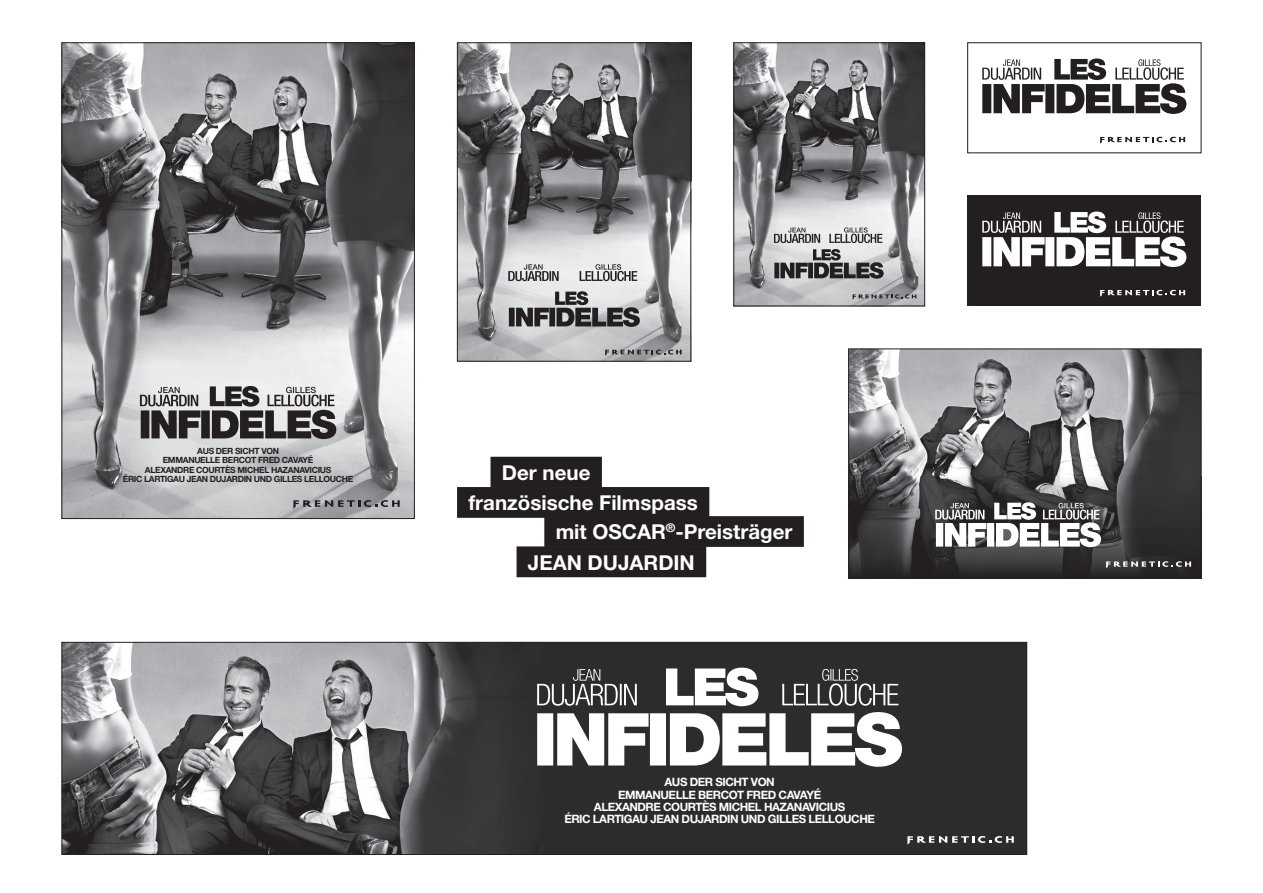
<style>
.page{position:relative;width:1263px;height:893px;background:#fff}
.page>*{position:absolute;margin:0;border:0;box-sizing:border-box;transform-origin:0 0}
.t1{font:700 20.55px "Helvetica Neue LT Std";color:#fff}
.t2{font:700 11.55px/12.3px "Helvetica Neue LT Std";letter-spacing:-.04em;color:#fff;text-align:center}
.t3{font:700 8.55px/9.3px "Helvetica Neue LT Std";letter-spacing:-.04em;color:#231f20;text-align:center}
</style>
<div class="page">
<div style="left:967px;top:196px;width:234px;height:110px;background:#231f20"></div>
<img style="left:850px;top:351px;width:349px;height:125px">
<img style="left:850px;top:476px;width:349px;height:100px">
<svg style="left:1100px;top:290px;width:85px;height:7px"></svg>
<img style="left:64px;top:45px;width:349px;height:472px">
<svg style="left:293px;top:500px;width:107px;height:9px"></svg>
<img style="left:459px;top:45px;width:230px;height:314px">
<svg style="left:605px;top:350px;width:77px;height:6px"></svg>
<img style="left:735px;top:45px;width:188px;height:259px">
<svg style="left:853px;top:294px;width:63px;height:5px"></svg>
<svg style="left:982px;top:212px;width:204px;height:55px"></svg>
<svg style="left:1106px;top:561px;width:85px;height:7px"></svg>
<svg style="left:509px;top:291px;width:131px;height:36px;background:#8a898a"></svg>
<svg style="left:508px;top:264px;width:51px;height:17px"></svg>
<svg style="left:580px;top:264px;width:57px;height:17px"></svg>
<svg style="left:774px;top:249px;width:110px;height:30px;background:#89888a"></svg>
<svg style="left:774px;top:228px;width:46px;height:15px"></svg>
<svg style="left:829px;top:227px;width:53px;height:16px"></svg>
<svg style="left:140px;top:386px;width:196px;height:53px;background:#817f80"></svg>
<img style="left:64px;top:644px;width:432px;height:209px">
<div style="left:546px;top:644px;width:479px;height:209px;background:#2e2b2c"></div>
<div style="left:496px;top:644px;width:50px;height:209px;background:#323031"></div>
<svg style="left:537px;top:668px;width:365px;height:99px"></svg>
<svg style="left:907px;top:836px;width:107px;height:9px"></svg>
<div style="left:490px;top:457px;width:112px;height:30px;background:#231f20"></div>
<div style="left:457px;top:487px;width:252px;height:31px;background:#231f20"></div>
<div style="left:544px;top:516px;width:122px;height:31px;background:#231f20"></div>
<div style="left:666px;top:515px;width:9px;height:31px;background:#231f20"></div>
<div style="left:675px;top:516px;width:129px;height:31px;background:#231f20"></div>
<div style="left:516px;top:546px;width:190px;height:31px;background:#231f20"></div>
<svg style="left:935px;top:502px;width:166px;height:45px"></svg>
<div style="left:848px;top:349px;width:353px;height:229px;border:1px solid #231f20"></div>
<div style="left:62px;top:642px;width:965px;height:213px;border:1px solid #231f20"></div>
<div style="left:733px;top:43px;width:192px;height:263px;border:1px solid #231f20"></div>
<div style="left:457px;top:43px;width:234px;height:318px;border:1px solid #231f20"></div>
<svg style="left:967px;top:42px;width:234px;height:111px"></svg>
<p class="t3" style="left:123px;top:446px;width:232px">AUS DER SICHT VON<br>EMMANUELLE BERCOT FRED CAVAYÉ<br>ALEXANDRE COURTÈS MICHEL HAZANAVICIUS<br>ÉRIC LARTIGAU JEAN DUJARDIN UND GILLES LELLOUCHE</p>
<p class="t1" style="left:502px;top:460px;width:90px">Der neue</p>
<p class="t1" style="left:468px;top:490px;width:231px">französische Filmspass</p>
<p class="t1" style="left:556px;top:519px;width:238px">mit OSCAR<sup>®</sup>-Preisträger</p>
<p class="t1" style="left:528px;top:549px;width:168px">JEAN DUJARDIN</p>
<p class="t2" style="left:564px;top:776px;width:312px">AUS DER SICHT VON<br>EMMANUELLE BERCOT FRED CAVAYÉ<br>ALEXANDRE COURTÈS MICHEL HAZANAVICIUS<br>ÉRIC LARTIGAU JEAN DUJARDIN UND GILLES LELLOUCHE</p>
</div>
